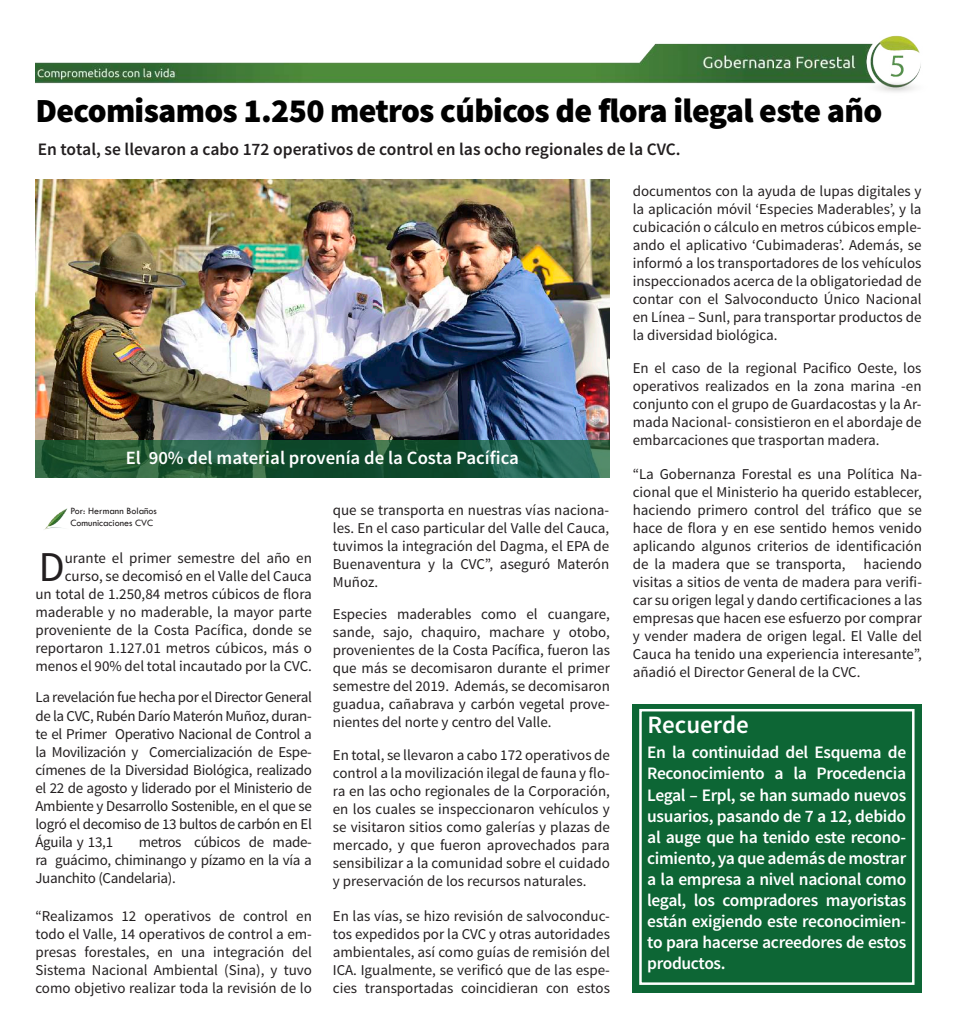
<style>
.page{position:relative;width:957px;height:1028px;background:#fff}
.page>*{position:absolute;margin:0;border:0;box-sizing:border-box;transform-origin:0 0}
.t1{font:42.5px "Source Sans Pro";color:#231f20}
.t2{font:900 33.75px "Source Sans Pro";letter-spacing:-.02em;color:#000}
.t3{font:600 25px "Source Sans Pro";color:#fff}
.t4{font:600 18.75px "Source Sans Pro";color:#fff}
.t5{font:600 17.5px/21px "Source Sans Pro";letter-spacing:-.02em;color:#fff;text-align:justify}
.t6{font:600 17.5px "Source Sans Pro";color:#231f20}
.t7{font:15px/18px "Source Sans Pro";color:#231f20;text-align:justify}
.t8{font:10px/12px "Tw Cen";color:#231f20}
</style>
<div class="page">
<img style="left:44px;top:508px;width:24px;height:22px">
<img style="left:35px;top:179px;width:574px;height:261px">
<img style="left:35px;top:35px;width:886px;height:57px">
<svg style="left:35px;top:440px;width:574px;height:37px;background:#1f593c"></svg>
<div style="left:632px;top:704px;width:289px;height:289px;background:#0d6635"></div>
<div style="left:639px;top:709px;width:275px;height:276px;border:2px solid #fff"></div>
<h2 class="t2" style="left:35px;top:89px;width:848px">Decomisamos 1.250 metros cúbicos de flora ilegal este año</h2>
<p class="t6" style="left:38px;top:138px;width:644px">En total, se llevaron a cabo 172 operativos de control en las ocho regionales de la CVC.</p>
<p class="t4" style="left:126px;top:445px;width:394px">El 90% del material provenía de la Costa Pacífica</p>
<p class="t8" style="left:70px;top:504px;width:88px">Por: Hermann Bolaños<br>Comunicaciones CVC</p>
<p class="t7" style="left:35px;top:549px;width:278px;text-align:right">urante el primer semestre del año en curso, se decomisó en el Valle del Cauca<br>un total de 1.250,84 metros cúbicos de flora maderable y no maderable, la mayor parte proveniente de la Costa Pacífica, donde se reportaron 1.127.01 metros cúbicos, más o menos el 90% del total incautado por la CVC.</p>
<h1 class="t1" style="left:39px;top:540px;width:27px">D</h1>
<p class="t7" style="left:35px;top:688px;width:278px">La revelación fue hecha por el Director General de la CVC, Rubén Darío Materón Muñoz, duran&shy;te el Primer Operativo Nacional de Control a la Movilización y Comercialización de Espe&shy;címenes de la Diversidad Biológica, realizado el 22 de agosto y liderado por el Ministerio de Ambiente y Desarrollo Sostenible, en el que se logró el decomiso de 13 bultos de carbón en El Águila y 13,1</p>
<p class="t7" style="left:35px;top:832px;width:278px;text-indent:103px">metros cúbicos de made&shy;ra guácimo, chiminango y pízamo en la vía a Juanchito (Candelaria).</p>
<p class="t7" style="left:35px;top:906px;width:278px">“Realizamos 12 operativos de control en todo el Valle, 14 operativos de control a em&shy;presas forestales, en una integración del Sistema Nacional Ambiental (Sina), y tuvo como objetivo realizar toda la revisión de lo</p>
<p class="t7" style="left:333px;top:501px;width:278px">que se transporta en nuestras vías naciona&shy;les. En el caso particular del Valle del Cauca, tuvimos la integración del Dagma, el EPA de Buenaventura y la CVC”, aseguró Materón Muñoz.</p>
<p class="t7" style="left:333px;top:605px;width:279px">Especies maderables como el cuangare, sande, sajo, chaquiro, machare y otobo, provenientes de la Costa Pacífica, fueron las que más se decomisaron durante el primer semestre del 2019. Además, se decomisaron guadua, cañabrava y carbón vegetal prove&shy;nientes del norte y centro del Valle.</p>
<p class="t7" style="left:333px;top:746px;width:279px">En total, se llevaron a cabo 172 operativos de control a la movilización ilegal de fauna y flo&shy;ra en las ocho regionales de la Corporación, en los cuales se inspeccionaron vehículos y se visitaron sitios como galerías y plazas de mercado, y que fueron aprovechados para sensibilizar a la comunidad sobre el cuidado y preservación de los recursos naturales.</p>
<p class="t7" style="left:333px;top:906px;width:279px">En las vías, se hizo revisión de salvoconduc&shy;tos expedidos por la CVC y otras autoridades ambientales, así como guías de remisión del ICA. Igualmente, se verificó que de las espe&shy;cies transportadas coincidieran con estos</p>
<p class="t7" style="left:632px;top:182px;width:290px">documentos con la ayuda de lupas digitales y la aplicación móvil ‘Especies Maderables’, y la cubicación o cálculo en metros cúbicos emple&shy;ando el aplicativo ‘Cubimaderas’. Además, se informó a los transportadores de los vehículos inspeccionados acerca de la obligatoriedad de contar con el Salvoconducto Único Nacional en Línea – Sunl, para transportar productos de la diversidad biológica.</p>
<p class="t7" style="left:632px;top:359px;width:290px">En el caso de la regional Pacifico Oeste, los operativos realizados en la zona marina -en conjunto con el grupo de Guardacostas y la Ar&shy;mada Nacional- consistieron en el abordaje de embarcaciones que trasportan madera.</p>
<p class="t7" style="left:632px;top:465px;width:291px">“La Gobernanza Forestal es una Política Na&shy;cional que el Ministerio ha querido establecer, haciendo primero control del tráfico que se hace de flora y en ese sentido hemos venido aplicando algunos criterios de identificación de la madera que se transporta, haciendo visitas a sitios de venta de madera para verifi&shy;car su origen legal y dando certificaciones a las empresas que hacen ese esfuerzo por comprar y vender madera de origen legal. El Valle del Cauca ha tenido una experiencia interesante”, añadió el Director General de la CVC.</p>
<h3 class="t3" style="left:647px;top:709px;width:103px">Recuerde</h3>
<p class="t5" style="left:647px;top:742px;width:260px">En la continuidad del Esquema de Reconocimiento a la Procedencia Legal – Erpl, se han sumado nuevos usuarios, pasando de 7 a 12, debido al auge que ha tenido este recono&shy;cimiento, ya que además de mostrar a la empresa a nivel nacional como legal, los compradores mayoristas están exigiendo este reconocimien&shy;to para hacerse acreedores de estos productos.</p>
</div>
